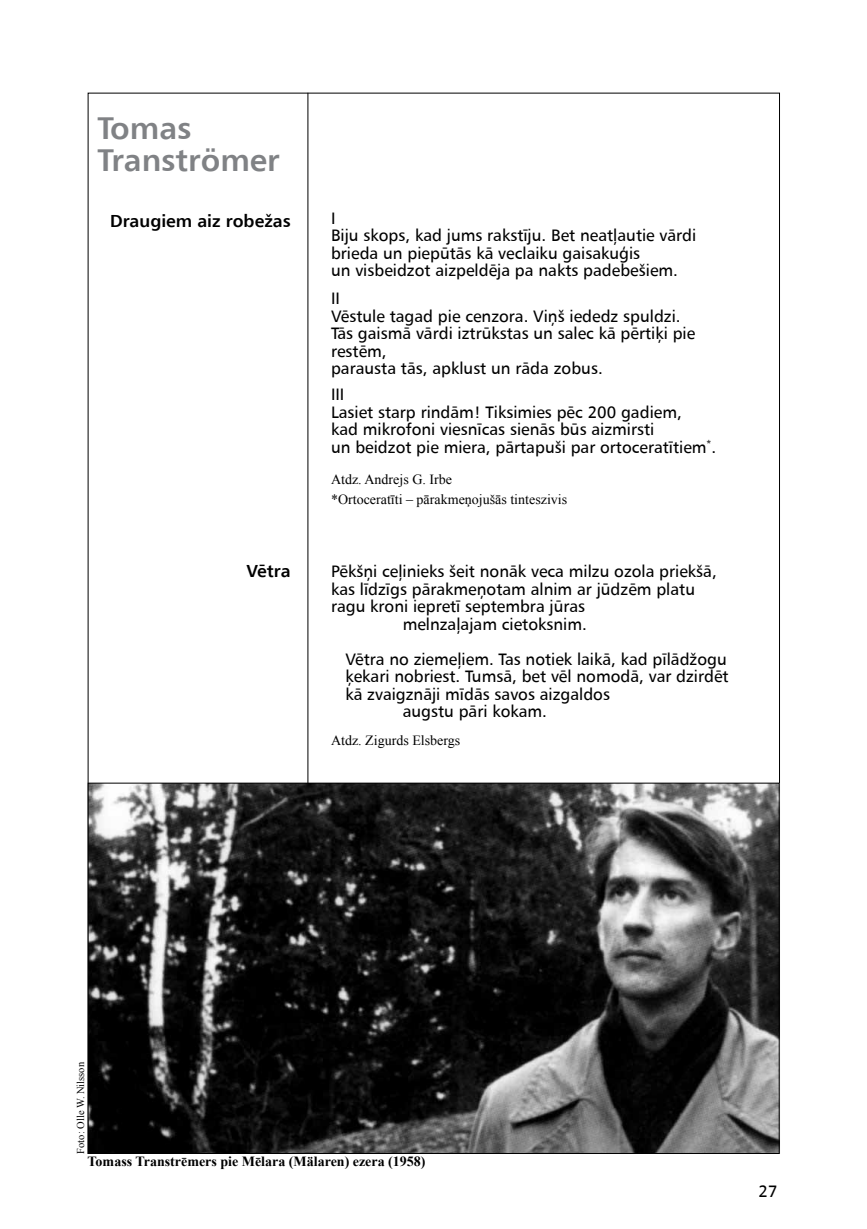
<style>
.page{position:relative;width:867px;height:1229px;background:#fff}
.page>*{position:absolute;margin:0;border:0;box-sizing:border-box;transform-origin:0 0}
.t1{font:31.5px/31.5px "Humanist 777 TL Bold B";color:#808285}
.t2{font:17.5px "Humanist 777 TL Bold B";color:#000}
.t3{font:16.62px/17.5px "Humanist 777 TL Roman B";color:#000}
.t4{font:14px/19.2px "Times New Roman";color:#000}
.t5{font:700 14px "Times New Roman";color:#000}
.t6{font:10.5px "Times New Roman";color:#000}
</style>
<div class="page">
<hr style="left:307px;top:93px;width:1px;height:690px;background:#000">
<img style="left:90px;top:785px;width:687px;height:366px">
<h1 class="t1" style="left:98px;top:111px;width:183px">Tomas<br>Tranströmer</h1>
<p class="t2" style="left:110px;top:209px;width:182px">Draugiem aiz robežas</p>
<p class="t2" style="left:246px;top:559px;width:46px">Vētra</p>
<p class="t3" style="left:331px;top:208px;width:367px">I<br>Biju skops, kad jums rakstīju. Bet neatļautie vārdi brieda un piepūtās kā veclaiku gaisakuģis<br>un visbeidzot aizpeldēja pa nakts padebešiem.</p>
<p class="t3" style="left:331px;top:289px;width:365px">II<br>Vēstule tagad pie cenzora. Viņš iededz spuldzi.<br>Tās gaismā vārdi iztrūkstas un salec kā pērtiķi pie restēm,<br>parausta tās, apklust un rāda zobus.</p>
<p class="t3" style="left:331px;top:385px;width:386px">III<br>Lasiet starp rindām! Tiksimies pēc 200 gadiem,<br>kad mikrofoni viesnīcas sienās būs aizmirsti<br>un beidzot pie miera, pārtapuši par ortoceratītiem<sup>*</sup>.</p>
<p class="t4" style="left:331px;top:470px;width:238px">Atdz. Andrejs G. Irbe<br>*Ortoceratīti – pārakmeņojušās tinteszivis</p>
<p class="t3" style="left:331px;top:562px;width:387px">Pēkšņi ceļinieks šeit nonāk veca milzu ozola priekšā,</p>
<p class="t3" style="left:331px;top:579px;width:365px">kas līdzīgs pārakmeņotam alnim ar jūdzēm platu</p>
<p class="t3" style="left:331px;top:597px;width:256px">ragu kroni iepretī septembra jūras</p>
<p class="t3" style="left:402px;top:614px;width:186px">melnzaļajam cietoksnim.</p>
<p class="t3" style="left:345px;top:649px;width:383px">Vētra no ziemeļiem. Tas notiek laikā, kad pīlādžogu</p>
<p class="t3" style="left:345px;top:667px;width:385px">ķekari nobriest. Tumsā, bet vēl nomodā, var dzirdēt</p>
<p class="t3" style="left:345px;top:684px;width:266px">kā zvaigznāji mīdās savos aizgaldos</p>
<p class="t3" style="left:402px;top:702px;width:146px">augstu pāri kokam.</p>
<p class="t4" style="left:331px;top:730px;width:131px">Atdz. Zigurds Elsbergs</p>
<p class="t6" style="left:73px;top:1153px;width:93px;rotate:-90deg">Foto: Olle W. Nilsson</p>
<p class="t5" style="left:88px;top:1151px;width:339px">Tomass Transtrēmers pie Mēlara (Mälaren) ezera (1958)</p>
<p class="t3" style="left:758px;top:1182px;width:21px">27</p>
</div>
